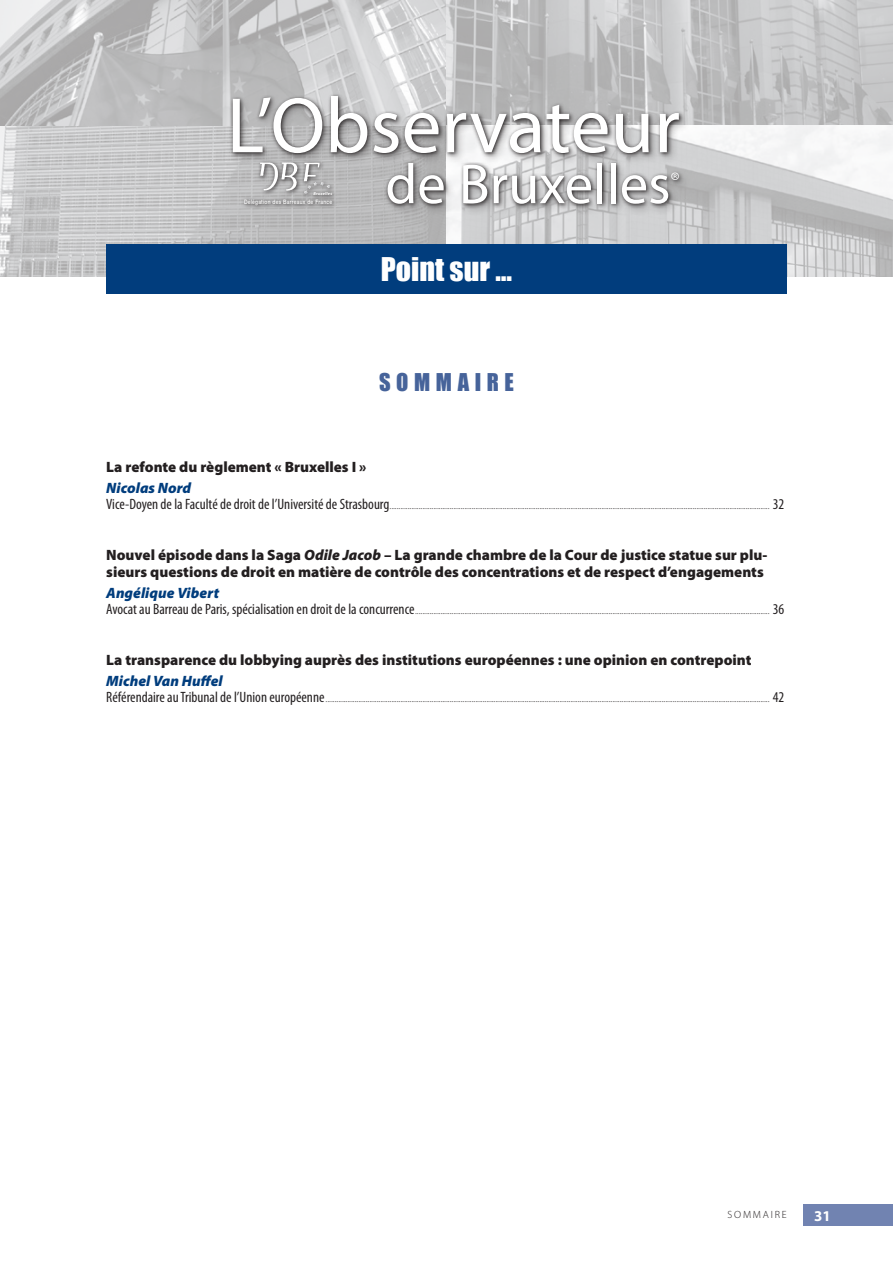
<style>
.page{position:relative;width:893px;height:1263px;background:#fff}
.page>*{position:absolute;margin:0;border:0;box-sizing:border-box;transform-origin:0 0}
.t1{font:79.2px "Myriad Pro";color:#fff}
.t2{font:56.55px "Myriad Pro";color:#fff}
.t3{font:30px "Impact";color:#fff}
.t4{font:22.65px "Myriad Pro";color:#fff}
.t5{font:22.5px "Impact";letter-spacing:.25em;color:#46639a}
.t6{font:900 15px/16.5px "Myriad Pro";color:#231f20}
.t7{font:italic 900 15px "Myriad Pro";color:#013d7d}
.t8{font:700 15px "Myriad Pro";color:#fff}
.t9{font:300 10.5px "Myriad Pro";color:#231f20}
.t10{font:500 6.15px "Helvetica Neue LT Std";letter-spacing:.05em;color:#fff;scale:.8 1}
.t11{font:italic 700 4.35px "Myriad Pro";letter-spacing:.05em;color:#fff}
.s1{font-weight:400;font-stretch:condensed;font-size:15px}
.s2{font-style:italic}
</style>
<div class="page">
<img style="left:0;top:0;width:893px;height:276px">
<div style="left:229px;top:92px;width:462px;height:124px;background:#231f20;opacity:.3"></div>
<img style="left:281px;top:162px;width:16px;height:29px">
<div style="left:106px;top:244px;width:681px;height:50px;background:#013d7d"></div>
<div style="left:804px;top:1205px;width:89px;height:21px;background:#7183b1"></div>
<h1 class="t1" style="left:227px;top:82px;width:455px">L’Observateur</h1>
<h2 class="t2" style="left:385px;top:153px;width:287px">de Bruxelles</h2>
<h3 class="t4" style="left:671px;top:168px;width:11px">®</h3>
<p class="t11" style="left:313px;top:191px;width:20px">Bruxelles</p>
<p class="t10" style="left:244px;top:198px;width:112px">Délégation des Barreaux de France</p>
<h3 class="t3" style="left:381px;top:251px;width:133px">Point sur …</h3>
<h3 class="t5" style="left:379px;top:368px;width:136px">SOMMAIRE</h3>
<h3 class="t6" style="left:106px;top:459px;width:262px">La refonte du règlement « Bruxelles I »</h3>
<h3 class="t7" style="left:106px;top:479px;width:86px">Nicolas Nord</h3>
<p class="t9" style="left:106px;top:500px;width:680px"><span class="s1">Vice-Doyen de la Faculté de droit de l’Université de Strasbourg</span>................................................................................................................................................................................................................ <span class="s1">32</span></p>
<h3 class="t6" style="left:106px;top:547px;width:663px">Nouvel épisode dans la Saga <span class="s2">Odile Jacob</span> – La grande chambre de la Cour de justice statue sur plu&shy;sieurs questions de droit en matière de contrôle des concentrations et de respect d’engagements</h3>
<h3 class="t7" style="left:106px;top:584px;width:114px">Angélique Vibert</h3>
<p class="t9" style="left:106px;top:605px;width:679px"><span class="s1">Avocat au Barreau de Paris, spécialisation en droit de la concurrence</span>.................................................................................................................................................................................................. <span class="s1">36</span></p>
<h3 class="t6" style="left:106px;top:651px;width:647px">La transparence du lobbying auprès des institutions européennes : une opinion en contrepoint</h3>
<h3 class="t7" style="left:106px;top:672px;width:118px">Michel Van Huffel</h3>
<p class="t9" style="left:106px;top:693px;width:679px"><span class="s1">Référendaire au Tribunal de l’Union européenne</span>................................................................................................................................................................................................................................................... <span class="s1">42</span></p>
<p class="t9" style="left:727px;top:1209px;width:24px">SOMMAIRE</p>
<h3 class="t8" style="left:814px;top:1207px;width:18px">31</h3>
</div>
